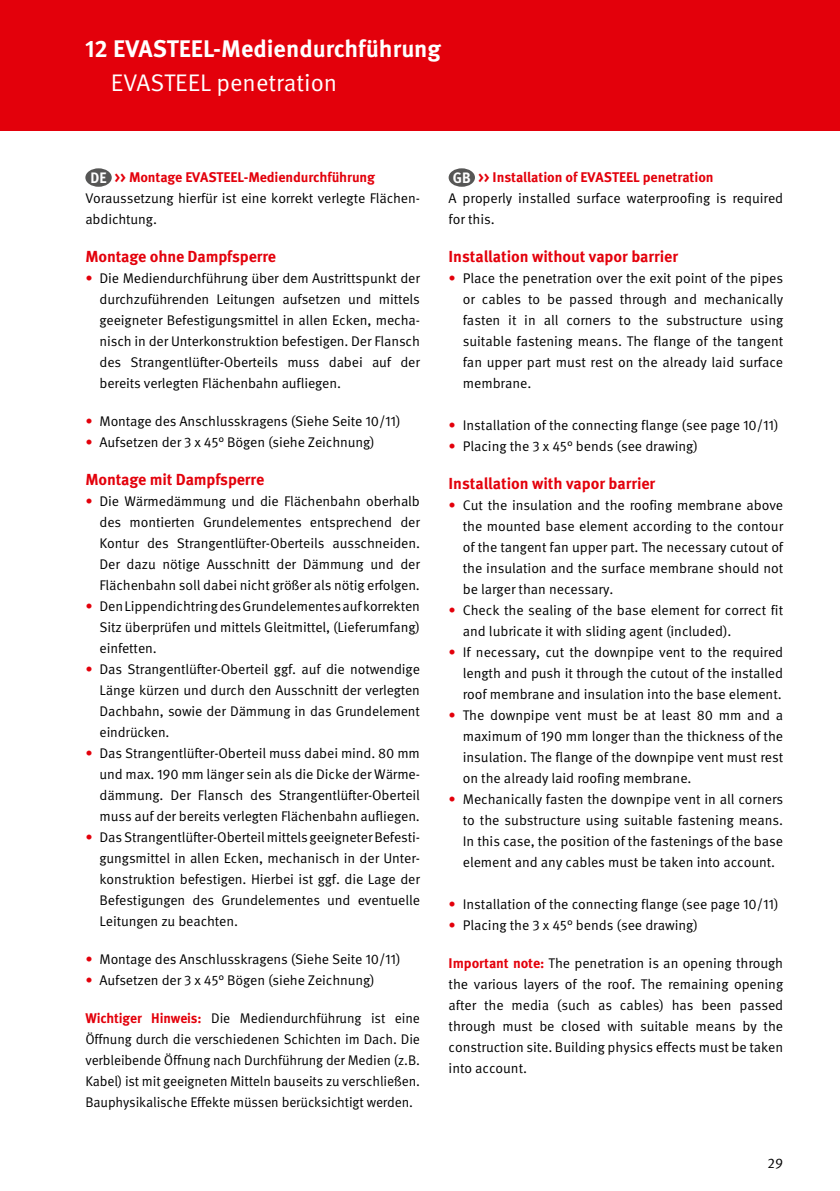
<style>
.page{position:relative;width:840px;height:1191px;background:#fff}
.page>*{position:absolute;margin:0;border:0;box-sizing:border-box;transform-origin:0 0}
.t1{font:700 24px "Meta Pro";color:#fff}
.t2{font:24px "Meta Pro";color:#fff}
.t3{font:700 16px "Meta Pro";letter-spacing:-.005em;color:#e3000b}
.t4{font:14px/21px "Meta Pro";letter-spacing:-.005em;color:#000;text-align:justify}
.s1{font-weight:700;font-size:15px;color:#fff}
.s2{font-weight:700;color:#e3000b}
.s3{color:#e3000b}
</style>
<div class="page">
<div style="left:0;top:0;width:839px;height:130px;background:#e3000b"></div>
<div style="left:85px;top:168px;width:27px;height:19px;background:#565655;border-radius:50%"></div>
<div style="left:448px;top:168px;width:26px;height:19px;background:#565655;border-radius:50%"></div>
<h1 class="t1" style="left:85px;top:34px;width:357px">12 EVASTEEL-Mediendurchführung</h1>
<h1 class="t2" style="left:111px;top:68px;width:228px">EVASTEEL penetration</h1>
<p class="t4" style="left:85px;top:167px;width:336px;text-align:left;text-indent:5px"><span class="s1">DE</span> <span class="s2">&gt;&gt; Montage EVASTEEL-Mediendurchführung<br></span>Voraussetzung hierfür ist eine korrekt verlegte Flächen&shy;abdichtung.</p>
<p class="t3" style="left:85px;top:246px;width:192px">Montage ohne Dampfsperre</p>
<p class="t4" style="left:99px;top:268px;width:322px;text-indent:-14px"><span class="s3">•</span> Die Mediendurchführung über dem Austrittspunkt der durchzuführenden Leitungen aufsetzen und mittels geeigneter Befestigungsmittel in allen Ecken, mecha&shy;nisch in der Unterkonstruktion befestigen. Der Flansch des Strangentlüfter-Oberteils muss dabei auf der bereits verlegten Flächenbahn aufliegen.</p>
<p class="t4" style="left:85px;top:411px;width:316px"><span class="s3">•</span> Montage des Anschlusskragens (Siehe Seite 10/11)</p>
<p class="t4" style="left:85px;top:432px;width:291px"><span class="s3">•</span> Aufsetzen der 3 x 45° Bögen (siehe Zeichnung)</p>
<p class="t3" style="left:85px;top:469px;width:180px">Montage mit Dampfsperre</p>
<p class="t4" style="left:99px;top:491px;width:322px;text-indent:-14px"><span class="s3">•</span> Die Wärmedämmung und die Flächenbahn oberhalb des montierten Grundelementes entsprechend der Kontur des Strangentlüfter-Oberteils ausschneiden.<br>Der dazu nötige Ausschnitt der Dämmung und der Flächenbahn soll dabei nicht größer als nötig erfolgen.</p>
<p class="t4" style="left:99px;top:596px;width:322px;text-indent:-14px"><span class="s3">•</span> Den Lippendichtring des Grundelementes auf korrekten Sitz überprüfen und mittels Gleitmittel, (Lieferumfang) einfetten.</p>
<p class="t4" style="left:99px;top:659px;width:322px;text-indent:-14px"><span class="s3">•</span> Das Strangentlüfter-Oberteil ggf. auf die notwendige Länge kürzen und durch den Ausschnitt der verlegten Dachbahn, sowie der Dämmung in das Grundelement eindrücken.</p>
<p class="t4" style="left:99px;top:743px;width:322px;text-indent:-14px"><span class="s3">•</span> Das Strangentlüfter-Oberteil muss dabei mind. 80 mm und max. 190 mm länger sein als die Dicke der Wärme&shy;dämmung. Der Flansch des Strangentlüfter-Oberteil muss auf der bereits verlegten Flächenbahn aufliegen.</p>
<p class="t4" style="left:99px;top:827px;width:322px;text-indent:-14px"><span class="s3">•</span> Das Strangentlüfter-Oberteil mittels geeigneter Befesti&shy;gungsmittel in allen Ecken, mechanisch in der Unter&shy;konstruktion befestigen. Hierbei ist ggf. die Lage der Befestigungen des Grundelementes und eventuelle Leitungen zu beachten.</p>
<p class="t4" style="left:85px;top:949px;width:316px"><span class="s3">•</span> Montage des Anschlusskragens (Siehe Seite 10/11)</p>
<p class="t4" style="left:85px;top:970px;width:291px"><span class="s3">•</span> Aufsetzen der 3 x 45° Bögen (siehe Zeichnung)</p>
<p class="t4" style="left:85px;top:1008px;width:336px"><span class="s2">Wichtiger Hinweis:</span> Die Mediendurchführung ist eine Öffnung durch die verschiedenen Schichten im Dach. Die verbleibende Öffnung nach Durchführung der Medien (z.B.<br>Kabel) ist mit geeigneten Mitteln bauseits zu verschließen.<br>Bauphysikalische Effekte müssen berücksichtigt werden.</p>
<p class="t4" style="left:448px;top:167px;width:336px;text-align:left;text-indent:4px"><span class="s1">GB</span> <span class="s2">&gt;&gt; Installation of EVASTEEL penetration<br></span>A properly installed surface waterproofing is required for this.</p>
<p class="t3" style="left:448px;top:246px;width:231px">Installation without vapor barrier</p>
<p class="t4" style="left:462px;top:268px;width:322px;text-indent:-14px"><span class="s3">•</span> Place the penetration over the exit point of the pipes or cables to be passed through and mechanically fasten it in all corners to the substructure using suitable fastening means. The flange of the tangent fan upper part must rest on the already laid surface membrane.</p>
<p class="t4" style="left:448px;top:415px;width:331px"><span class="s3">•</span> Installation of the connecting flange (see page 10/11)</p>
<p class="t4" style="left:448px;top:436px;width:251px"><span class="s3">•</span> Placing the 3 x 45° bends (see drawing)</p>
<p class="t3" style="left:448px;top:473px;width:208px">Installation with vapor barrier</p>
<p class="t4" style="left:462px;top:495px;width:322px;text-indent:-14px"><span class="s3">•</span> Cut the insulation and the roofing membrane above the mounted base element according to the contour of the tangent fan upper part. The necessary cutout of the insulation and the surface membrane should not be larger than necessary.</p>
<p class="t4" style="left:462px;top:600px;width:322px;text-indent:-14px"><span class="s3">•</span> Check the sealing of the base element for correct fit and lubricate it with sliding agent (included).</p>
<p class="t4" style="left:462px;top:642px;width:322px;text-indent:-14px"><span class="s3">•</span> If necessary, cut the downpipe vent to the required length and push it through the cutout of the installed roof membrane and insulation into the base element.</p>
<p class="t4" style="left:462px;top:705px;width:322px;text-indent:-14px"><span class="s3">•</span> The downpipe vent must be at least 80 mm and a maximum of 190 mm longer than the thickness of the insulation. The flange of the downpipe vent must rest on the already laid roofing membrane.</p>
<p class="t4" style="left:462px;top:789px;width:322px;text-indent:-14px"><span class="s3">•</span> Mechanically fasten the downpipe vent in all corners to the substructure using suitable fastening means.<br>In this case, the position of the fastenings of the base element and any cables must be taken into account.</p>
<p class="t4" style="left:448px;top:894px;width:331px"><span class="s3">•</span> Installation of the connecting flange (see page 10/11)</p>
<p class="t4" style="left:448px;top:915px;width:251px"><span class="s3">•</span> Placing the 3 x 45° bends (see drawing)</p>
<p class="t4" style="left:448px;top:953px;width:336px"><span class="s2">Important note:</span> The penetration is an opening through the various layers of the roof. The remaining opening after the media (such as cables) has been passed through must be closed with suitable means by the construction site. Building physics effects must be taken into account.</p>
<p class="t4" style="left:767px;top:1153px;width:17px">29</p>
</div>
